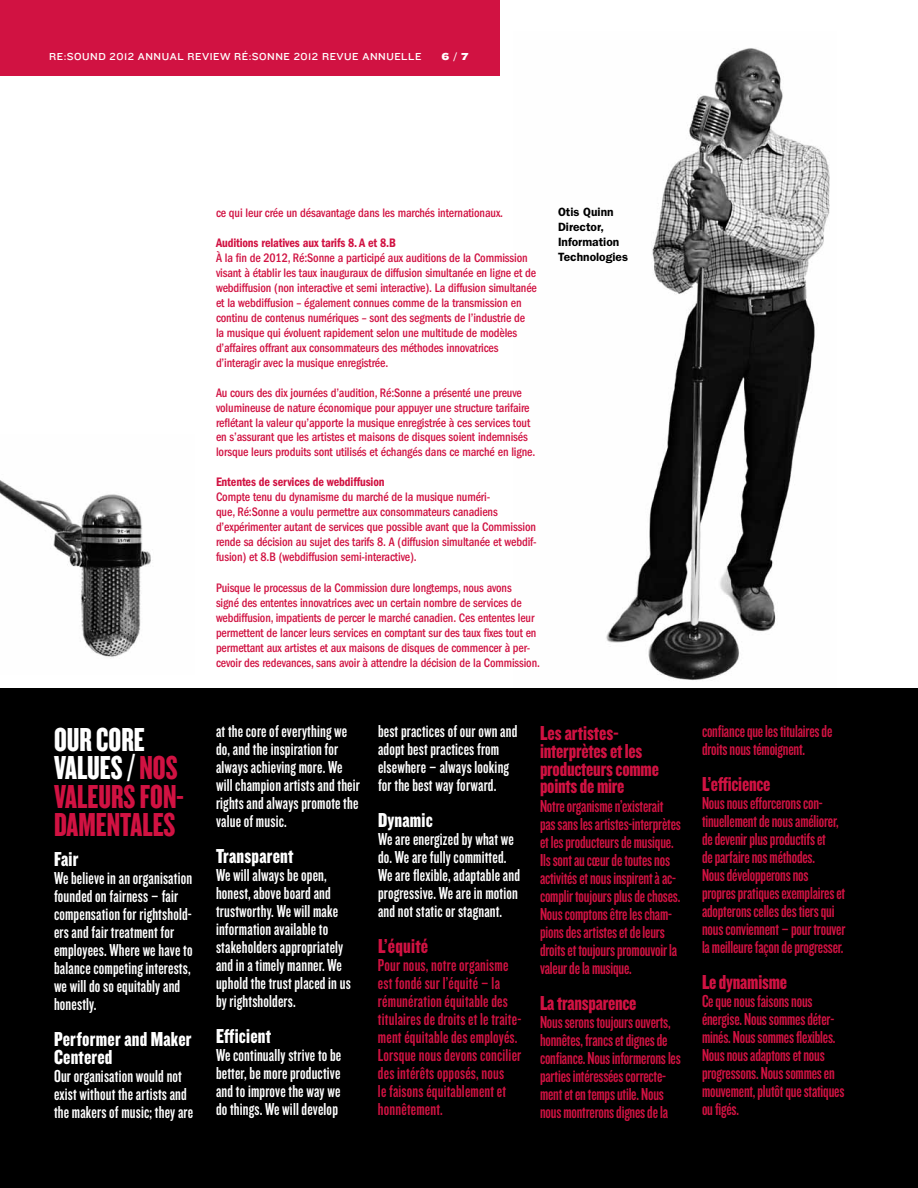
<style>
.page{position:relative;width:918px;height:1188px;background:#fff}
.page>*{position:absolute;margin:0;border:0;box-sizing:border-box;transform-origin:0 0}
.t1{font:34.5px/28.5px "Knockout HTF68 Full Featherwt";color:#d11242}
.t2{font:21px/18px "Knockout HTF69 Full Liteweight";letter-spacing:-.01em;color:#d11242}
.t3{font:21px/18px "Knockout HTF69 Full Liteweight";letter-spacing:.01em;color:#fff}
.t4{font:18px/18px "Knockout HTF48 Featherweight";letter-spacing:.01em;color:#fff}
.t5{font:18px/18px "Knockout HTF48 Featherweight";letter-spacing:-.01em;color:#d11242}
.t6{font:18px/18px "Knockout HTF48 Featherweight";letter-spacing:.01em;color:#d11242}
.t7{font:500 condensed 12.75px/15px "Franklin Gothic";letter-spacing:-.01em;color:#d11242;scale:.95 1}
.t8{font:500 condensed 12.75px/15px "Franklin Gothic";letter-spacing:-.01em;color:#d11242;scale:.94 1}
.t9{font:600 condensed 12.75px "Franklin Gothic";letter-spacing:-.01em;color:#d11242;scale:.95 1}
.t10{font:600 12px/15px "Franklin Gothic";color:#000}
.t11{font:10.5px "Knockout HTF32 Junior Cruiserwt";letter-spacing:.05em;color:#fff}
.t12{font:10.5px "Knockout HTF73 Full Heviweight";color:#fff}
.s1{color:#fff}
</style>
<div class="page">
<img style="left:606px;top:48px;width:224px;height:632px">
<div style="left:0;top:688px;width:918px;height:500px;background:#000"></div>
<div style="left:0;top:0;width:500px;height:76px;background:#d11242"></div>
<img style="left:0;top:480px;width:151px;height:178px">
<p class="t11" style="left:49px;top:51px;width:374px">RE:SOUND 2012 ANNUAL REVIEW RÉ:SONNE 2012 REVUE ANNUELLE</p>
<p class="t12" style="left:441px;top:51px;width:29px">6 / 7</p>
<h1 class="t1" style="left:54px;top:725px;width:131px"><span class="s1">OUR CORE<br>VALUES /</span>NOS<br>VALEURS FON-<br>DAMENTALES</h1>
<h2 class="t3" style="left:54px;top:851px;width:26px">Fair</h2>
<h3 class="t4" style="left:54px;top:870px;width:140px">We believe in an organisation founded on fairness – fair compensation for rightshold&shy;ers and fair treatment for employees. Where we have to balance competing interests, we will do so equitably and honestly.</h3>
<h2 class="t3" style="left:54px;top:1031px;width:139px">Performer and Maker<br>Centered</h2>
<h3 class="t4" style="left:54px;top:1068px;width:141px">Our organisation would not exist without the artists and the makers of music; they are</h3>
<p class="t7" style="left:216px;top:205px;width:304px">ce qui leur crée un désavantage dans les marchés internationaux.</p>
<p class="t9" style="left:216px;top:235px;width:191px">Auditions relatives aux tarifs 8. A et 8.B</p>
<p class="t7" style="left:216px;top:250px;width:339px">À la fin de 2012, Ré:Sonne a participé aux auditions de la Commission visant à établir les taux inauguraux de diffusion simultanée en ligne et de webdiffusion (non interactive et semi interactive). La diffusion simultanée et la webdiffusion – également connues comme de la transmission en continu de contenus numériques – sont des segments de l’industrie de<br>la musique qui évoluent rapidement selon une multitude de modèles d’affaires offrant aux consommateurs des méthodes innovatrices d’interagir avec la musique enregistrée.</p>
<p class="t7" style="left:216px;top:385px;width:338px">Au cours des dix journées d’audition, Ré:Sonne a présenté une preuve volumineuse de nature économique pour appuyer une structure tarifaire reflétant la valeur qu’apporte la musique enregistrée à ces services tout en s’assurant que les artistes et maisons de disques soient indemnisés lorsque leurs produits sont utilisés et échangés dans ce marché en ligne.</p>
<p class="t9" style="left:216px;top:475px;width:179px">Ententes de services de webdiffusion</p>
<p class="t7" style="left:216px;top:490px;width:339px">Compte tenu du dynamisme du marché de la musique numéri-<br>que, Ré:Sonne a voulu permettre aux consommateurs canadiens d’expérimenter autant de services que possible avant que la Commission rende sa décision au sujet des tarifs 8. A (diffusion simultanée et webdif&shy;fusion) et 8.B (webdiffusion semi-interactive).</p>
<p class="t8" style="left:216px;top:580px;width:346px">Puisque le processus de la Commission dure longtemps, nous avons<br>signé des ententes innovatrices avec un certain nombre de services de webdiffusion, impatients de percer le marché canadien. Ces ententes leur permettent de lancer leurs services en comptant sur des taux fixes tout en permettant aux artistes et aux maisons de disques de commencer à per&shy;cevoir des redevances, sans avoir à attendre la décision de la Commission.</p>
<p class="t10" style="left:558px;top:204px;width:72px">Otis Quinn<br>Director,<br>Information<br>Technologies</p>
<h3 class="t4" style="left:216px;top:723px;width:146px">at the core of everything we do, and the inspiration for always achieving more. We will champion artists and their rights and always promote the value of music.</h3>
<h2 class="t3" style="left:216px;top:848px;width:79px">Transparent</h2>
<h3 class="t4" style="left:216px;top:867px;width:136px">We will always be open, honest, above board and trustworthy. We will make information available to stakeholders appropriately and in a timely manner. We uphold the trust placed in us by rightsholders.</h3>
<h2 class="t3" style="left:216px;top:1028px;width:57px">Efficient</h2>
<h3 class="t4" style="left:216px;top:1047px;width:127px;text-align:justify">We continually strive to be better, be more productive and to improve the way we do things. We will develop</h3>
<h3 class="t4" style="left:378px;top:723px;width:141px">best practices of our own and adopt best practices from elsewhere – always looking for the best way forward.</h3>
<h2 class="t3" style="left:378px;top:812px;width:56px">Dynamic</h2>
<h3 class="t4" style="left:378px;top:831px;width:144px">We are energized by what we do. We are fully committed.<br>We are flexible, adaptable and progressive. We are in motion and not static or stagnant.</h3>
<h2 class="t2" style="left:378px;top:938px;width:52px">L’équité</h2>
<p class="t6" style="left:378px;top:957px;width:145px">Pour nous, notre organisme est fondé sur l’équité – la rémunération équitable des titulaires de droits et le traite&shy;ment équitable des employés.<br>Lorsque nous devons concilier des intérêts opposés, nous<br>le faisons équitablement et honnêtement.</p>
<h2 class="t2" style="left:540px;top:724px;width:121px">Les artistes&shy;interprètes et les producteurs comme points de mire</h2>
<p class="t5" style="left:540px;top:797px;width:142px">Notre organisme n’existerait pas sans les artistes-interprètes et les producteurs de musique.<br>Ils sont au cœur de toutes nos activités et nous inspirent à ac&shy;complir toujours plus de choses.<br>Nous comptons être les cham&shy;pions des artistes et de leurs droits et toujours promouvoir la valeur de la musique.</p>
<h2 class="t2" style="left:540px;top:994px;width:98px">La transparence</h2>
<h3 class="t5" style="left:540px;top:1013px;width:142px">Nous serons toujours ouverts, honnêtes, francs et dignes de confiance. Nous informerons les parties intéressées correcte&shy;ment et en temps utile. Nous nous montrerons dignes de la</h3>
<h3 class="t5" style="left:702px;top:723px;width:132px">confiance que les titulaires de droits nous témoignent.</h3>
<h2 class="t2" style="left:702px;top:776px;width:70px">L’efficience</h2>
<p class="t5" style="left:702px;top:795px;width:145px">Nous nous efforcerons con&shy;tinuellement de nous améliorer, de devenir plus productifs et<br>de parfaire nos méthodes.<br>Nous développerons nos propres pratiques exemplaires et adopterons celles des tiers qui nous conviennent – pour trouver la meilleure façon de progresser.</p>
<h2 class="t2" style="left:702px;top:974px;width:87px">Le dynamisme</h2>
<h3 class="t5" style="left:702px;top:993px;width:144px">Ce que nous faisons nous énergise. Nous sommes déter&shy;minés. Nous sommes flexibles.<br>Nous nous adaptons et nous progressons. Nous sommes en mouvement, plutôt que statiques ou figés.</h3>
</div>
